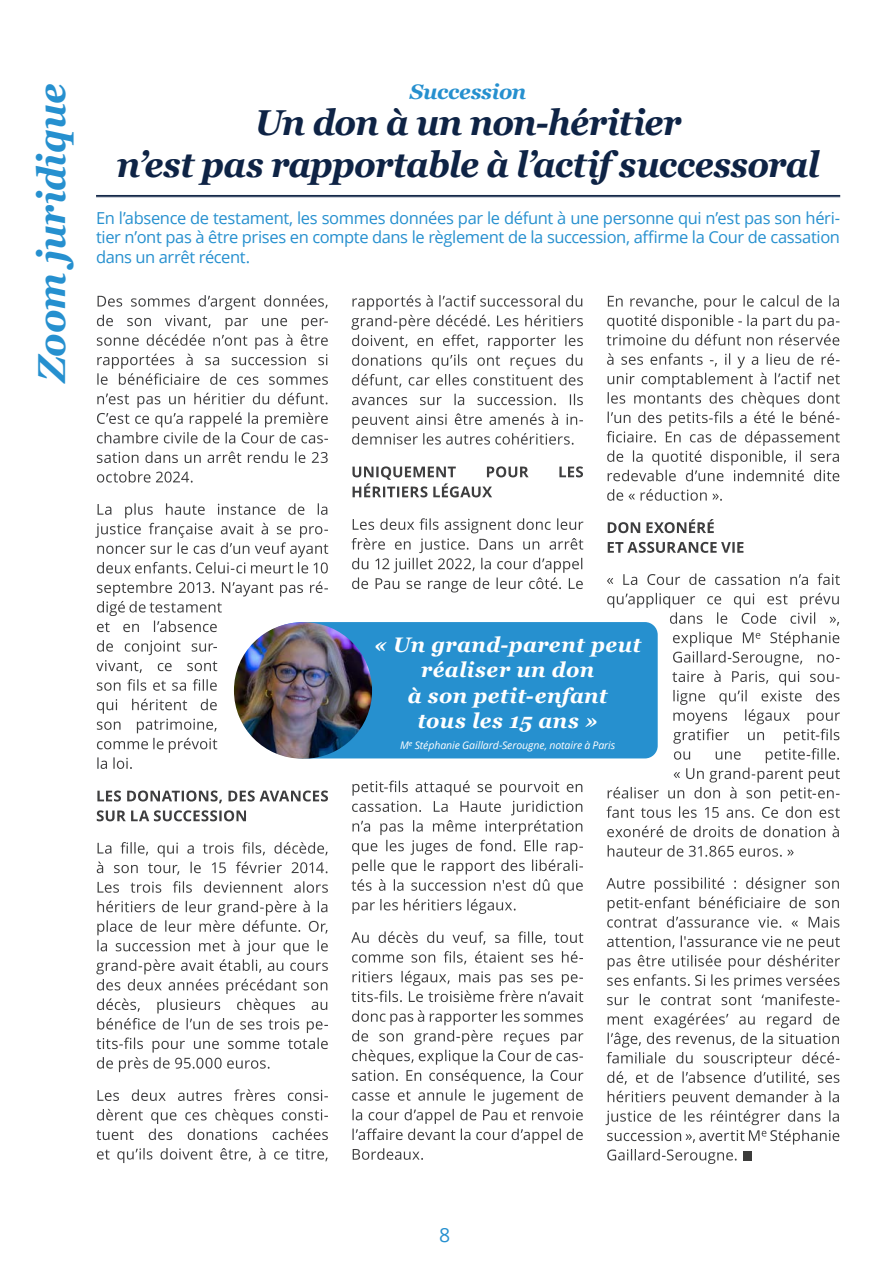
<style>
.page{position:relative;width:893px;height:1263px;background:#fff}
.page>*{position:absolute;margin:0;border:0;box-sizing:border-box;transform-origin:0 0}
.t1{font:italic 700 39px "Georgia";letter-spacing:-.005em;color:#2690cf;scale:.95 1}
.t2{font:italic 700 36px/42px "Georgia";letter-spacing:-.025em;color:#0e2345;text-align:center;scale:.95 1}
.TXT_COURANT{font:italic 700 21px/25.5px "Georgia";letter-spacing:.015em;color:#fff;text-align:center}
.TEXTE_SOMMAIRE{font:italic 700 21px "Georgia";letter-spacing:-.015em;color:#2690cf}
.t3{font:19.5px "Open Sans";color:#2690cf}
.TXT_COURANT-2{font:16.5px/19.5px "Open Sans";letter-spacing:-.025em;color:#2690cf;text-align:justify}
.TXT_COURANT-3{font:italic 10.5px "Open Sans";letter-spacing:-.005em;color:#fff}
</style>
<div class="page">
<svg style="left:605px;top:1091px;width:234px;height:73px"></svg>
<svg style="left:607px;top:1013px;width:232px;height:72px"></svg>
<svg style="left:607px;top:935px;width:233px;height:70px"></svg>
<svg style="left:606px;top:877px;width:233px;height:51px"></svg>
<svg style="left:608px;top:845px;width:186px;height:12px"></svg>
<svg style="left:607px;top:826px;width:232px;height:11px"></svg>
<svg style="left:607px;top:632px;width:233px;height:186px"></svg>
<svg style="left:607px;top:593px;width:232px;height:33px"></svg>
<svg style="left:607px;top:573px;width:233px;height:12px"></svg>
<svg style="left:608px;top:542px;width:135px;height:11px"></svg>
<svg style="left:608px;top:519px;width:106px;height:14px"></svg>
<svg style="left:607px;top:489px;width:115px;height:12px"></svg>
<svg style="left:607px;top:353px;width:233px;height:128px"></svg>
<svg style="left:607px;top:295px;width:232px;height:50px"></svg>
<svg style="left:352px;top:1010px;width:231px;height:150px"></svg>
<svg style="left:351px;top:971px;width:232px;height:31px"></svg>
<svg style="left:352px;top:951px;width:231px;height:13px"></svg>
<svg style="left:351px;top:931px;width:232px;height:14px"></svg>
<svg style="left:351px;top:780px;width:232px;height:134px"></svg>
<svg style="left:351px;top:518px;width:232px;height:74px"></svg>
<svg style="left:352px;top:466px;width:231px;height:31px"></svg>
<svg style="left:352px;top:413px;width:231px;height:32px"></svg>
<svg style="left:352px;top:394px;width:231px;height:11px"></svg>
<svg style="left:351px;top:295px;width:232px;height:92px"></svg>
<svg style="left:97px;top:1148px;width:231px;height:15px"></svg>
<svg style="left:96px;top:1109px;width:232px;height:31px"></svg>
<svg style="left:98px;top:1089px;width:230px;height:12px"></svg>
<svg style="left:96px;top:901px;width:232px;height:171px"></svg>
<svg style="left:98px;top:881px;width:230px;height:12px"></svg>
<svg style="left:97px;top:842px;width:231px;height:33px"></svg>
<svg style="left:97px;top:810px;width:149px;height:11px"></svg>
<svg style="left:97px;top:790px;width:231px;height:13px"></svg>
<svg style="left:97px;top:699px;width:120px;height:70px"></svg>
<svg style="left:97px;top:679px;width:120px;height:12px"></svg>
<svg style="left:96px;top:640px;width:121px;height:33px"></svg>
<svg style="left:97px;top:581px;width:231px;height:51px"></svg>
<svg style="left:95px;top:503px;width:233px;height:70px"></svg>
<svg style="left:97px;top:471px;width:96px;height:12px"></svg>
<svg style="left:97px;top:451px;width:231px;height:12px"></svg>
<svg style="left:97px;top:393px;width:231px;height:50px"></svg>
<svg style="left:97px;top:295px;width:231px;height:90px"></svg>
<hr style="left:96px;top:195px;width:744px;height:1px;background:#0e2345">
<hr style="left:96px;top:196px;width:744px;height:1px;background:#0e2345">
<div style="left:743px;top:1151px;width:8px;height:9px;background:#3c3c3b"></div>
<div style="left:372px;top:622px;width:286px;height:136px;background:#2690cf"></div>
<img style="left:234px;top:622px;width:138px;height:137px">
<p class="t1" style="left:23px;top:382px;width:316px;rotate:-90deg">Zoom juridique</p>
<p class="TEXTE_SOMMAIRE" style="left:410px;top:76px;width:118px">Succession</p>
<p class="t2" style="left:117px;top:100px;width:741px">Un don à un non-héritier<br>n’est pas rapportable à l’actif successoral</p>
<p class="TXT_COURANT-2" style="left:96px;top:207px;width:746px">En l’absence de testament, les sommes données par le défunt à une personne qui n’est pas son héri&shy;tier n’ont pas à être prises en compte dans le règlement de la succession, affirme la Cour de cassation dans un arrêt récent.</p>
<p class="TXT_COURANT" style="left:374px;top:630px;width:268px">« Un grand-parent peut réaliser un don<br>à son petit-enfant<br>tous les 15 ans »</p>
<p class="TXT_COURANT-3" style="left:400px;top:738px;width:217px">M<sup>e</sup> Stéphanie Gaillard-Serougne, notaire à Paris</p>
<p class="t3" style="left:439px;top:1221px;width:13px">8</p>
</div>
